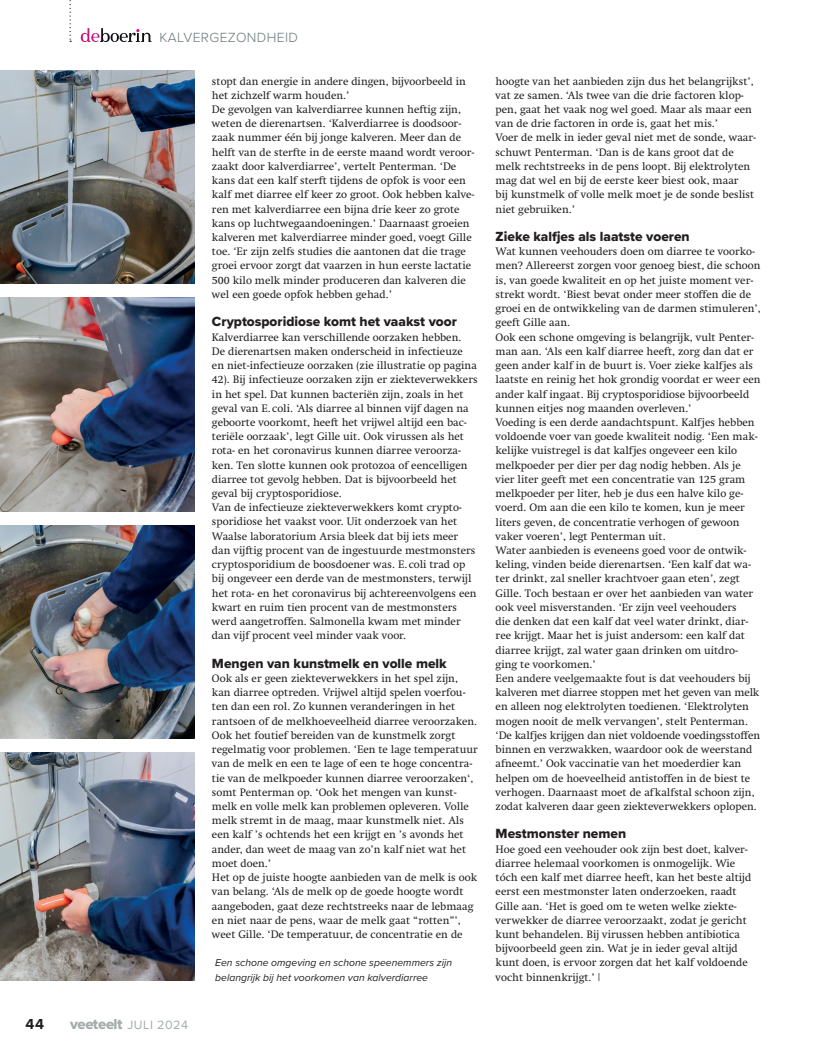
<style>
.page{position:relative;width:814px;height:1051px;background:#fff}
.page>*{position:absolute;margin:0;border:0;box-sizing:border-box;transform-origin:0 0}
.t1{font:15px "Proxima Nova Extrabld";letter-spacing:-.02em;color:#a6acac}
.t2{font:700 15px "Proxima Nova";color:#231f20}
.t3{font:13.75px "Proxima Nova Extrabld";color:#231f20}
.t4{font:300 13.75px "Proxima Nova";letter-spacing:.03em;color:#687575}
.t5{font:11px/14.2px "Swift LT Pro";color:#231f20}
.t6{font:italic 10.38px/14.2px "Proxima Nova";color:#231f20}
.s1{font-family:"Proxima Nova";font-size:12.5px}
.s2{font-family:"Univers LT Pro 45";font-weight:300}
</style>
<div class="page">
<svg style="left:81px;top:28px;width:70px;height:14px"></svg>
<img style="left:0;top:753px;width:194px;height:228px">
<img style="left:0;top:298px;width:194px;height:213px">
<img style="left:0;top:525px;width:194px;height:214px">
<img style="left:0;top:70px;width:194px;height:214px">
<svg style="left:70px;top:0;width:1px;height:42px"></svg>
<p class="t4" style="left:159px;top:27px;width:140px">KALVERGEZONDHEID</p>
<p class="t5" style="left:212px;top:74px;width:264px">stopt dan energie in andere dingen, bijvoorbeeld in het zichzelf warm houden.’<br>De gevolgen van kalverdiarree kunnen heftig zijn, weten de dierenartsen. ‘Kalverdiarree is doodsoor&shy;zaak nummer één bij jonge kalveren. Meer dan de helft van de sterfte in de eerste maand wordt veroor&shy;zaakt door kalverdiarree’, vertelt Penterman. ‘De kans dat een kalf sterft tijdens de opfok is voor een kalf met diarree elf keer zo groot. Ook hebben kalve&shy;ren met kalverdiarree een bijna drie keer zo grote kans op luchtwegaandoeningen.’ Daarnaast groeien kalveren met kalverdiarree minder goed, voegt Gille toe. ‘Er zijn zelfs studies die aantonen dat die trage groei ervoor zorgt dat vaarzen in hun eerste lactatie 500 kilo melk minder produceren dan kalveren die wel een goede opfok hebben gehad.’</p>
<p class="t3" style="left:212px;top:312px;width:246px">Cryptosporidiose komt het vaakst voor</p>
<p class="t5" style="left:212px;top:330px;width:267px">Kalverdiarree kan verschillende oorzaken hebben.<br>De dierenartsen maken onderscheid in infectieuze en niet-infectieuze oorzaken (zie illustratie op pagina 42). Bij infectieuze oorzaken zijn er ziekteverwekkers in het spel. Dat kunnen bacteriën zijn, zoals in het geval van E. coli. ‘Als diarree al binnen vijf dagen na geboorte voorkomt, heeft het vrijwel altijd een bac&shy;teriële oorzaak’, legt Gille uit. Ook virussen als het rota- en het coronavirus kunnen diarree veroorza&shy;ken. Ten slotte kunnen ook protozoa of eencelligen diarree tot gevolg hebben. Dat is bijvoorbeeld het geval bij cryptosporidiose.<br>Van de infectieuze ziekteverwekkers komt crypto&shy;sporidiose het vaakst voor. Uit onderzoek van het Waalse laboratorium Arsia bleek dat bij iets meer dan vijftig procent van de ingestuurde mestmonsters cryptosporidium de boosdoener was. E. coli trad op bij ongeveer een derde van de mestmonsters, terwijl het rota- en het coronavirus bij achtereenvolgens een kwart en ruim tien procent van de mestmonsters werd aangetroffen. Salmonella kwam met minder dan vijf procent veel minder vaak voor.</p>
<p class="t3" style="left:212px;top:653px;width:236px">Mengen van kunstmelk en volle melk</p>
<p class="t5" style="left:212px;top:671px;width:267px">Ook als er geen ziekteverwekkers in het spel zijn, kan diarree optreden. Vrijwel altijd spelen voerfou&shy;ten dan een rol. Zo kunnen veranderingen in het rantsoen of de melkhoeveelheid diarree veroorzaken.<br>Ook het foutief bereiden van de kunstmelk zorgt regelmatig voor problemen. ‘Een te lage temperatuur van de melk en een te lage of een te hoge concentra&shy;tie van de melkpoeder kunnen diarree veroorzaken‘, somt Penterman op. ‘Ook het mengen van kunst&shy;melk en volle melk kan problemen opleveren. Volle melk stremt in de maag, maar kunstmelk niet. Als een kalf ’s ochtends het een krijgt en ’s avonds het ander, dan weet de maag van zo’n kalf niet wat het moet doen.’<br>Het op de juiste hoogte aanbieden van de melk is ook van belang. ‘Als de melk op de goede hoogte wordt aangeboden, gaat deze rechtstreeks naar de lebmaag en niet naar de pens, waar de melk gaat “rotten”’, weet Gille. ‘De temperatuur, de concentratie en de</p>
<h1 class="t2" style="left:25px;top:1013px;width:20px">44</h1>
<h1 class="t1" style="left:70px;top:1013px;width:119px">veeteelt <span class="s1">JULI 2024</span></h1>
<p class="t6" style="left:215px;top:955px;width:238px">Een schone omgeving en schone speenemmers zijn belangrijk bij het voorkomen van kalverdiarree</p>
<p class="t5" style="left:495px;top:74px;width:262px">hoogte van het aanbieden zijn dus het belangrijkst’, vat ze samen. ‘Als twee van die drie factoren klop&shy;pen, gaat het vaak nog wel goed. Maar als maar een van de drie factoren in orde is, gaat het mis.’<br>Voer de melk in ieder geval niet met de sonde, waar&shy;schuwt Penterman. ‘Dan is de kans groot dat de melk rechtstreeks in de pens loopt. Bij elektrolyten mag dat wel en bij de eerste keer biest ook, maar<br>bij kunstmelk of volle melk moet je de sonde beslist niet gebruiken.’</p>
<p class="t3" style="left:495px;top:226px;width:195px">Zieke kalfjes als laatste voeren</p>
<p class="t5" style="left:495px;top:244px;width:266px">Wat kunnen veehouders doen om diarree te voorko&shy;men? Allereerst zorgen voor genoeg biest, die schoon is, van goede kwaliteit en op het juiste moment ver&shy;strekt wordt. ‘Biest bevat onder meer stoffen die de groei en de ontwikkeling van de darmen stimuleren’, geeft Gille aan.<br>Ook een schone omgeving is belangrijk, vult Penter&shy;man aan. ‘Als een kalf diarree heeft, zorg dan dat er geen ander kalf in de buurt is. Voer zieke kalfjes als laatste en reinig het hok grondig voordat er weer een ander kalf ingaat. Bij cryptosporidiose bijvoorbeeld kunnen eitjes nog maanden overleven.’<br>Voeding is een derde aandachtspunt. Kalfjes hebben voldoende voer van goede kwaliteit nodig. ‘Een mak&shy;kelijke vuistregel is dat kalfjes ongeveer een kilo melkpoeder per dier per dag nodig hebben. Als je vier liter geeft met een concentratie van 125 gram melkpoeder per liter, heb je dus een halve kilo ge&shy;voerd. Om aan die een kilo te komen, kun je meer liters geven, de concentratie verhogen of gewoon vaker voeren’, legt Penterman uit.<br>Water aanbieden is eveneens goed voor de ontwik&shy;keling, vinden beide dierenartsen. ‘Een kalf dat wa&shy;ter drinkt, zal sneller krachtvoer gaan eten’, zegt Gille. Toch bestaan er over het aanbieden van water ook veel misverstanden. ‘Er zijn veel veehouders<br>die denken dat een kalf dat veel water drinkt, diar&shy;ree krijgt. Maar het is juist andersom: een kalf dat diarree krijgt, zal water gaan drinken om uitdro&shy;ging te voorkomen.’<br>Een andere veelgemaakte fout is dat veehouders bij kalveren met diarree stoppen met het geven van melk en alleen nog elektrolyten toedienen. ‘Elektrolyten mogen nooit de melk vervangen’, stelt Penterman. ‘De kalfjes krijgen dan niet voldoende voedingsstoffen binnen en verzwakken, waardoor ook de weerstand afneemt.’ Ook vaccinatie van het moederdier kan helpen om de hoeveelheid antistoffen in de biest te verhogen. Daarnaast moet de afkalfstal schoon zijn, zodat kalveren daar geen ziekteverwekkers oplopen.</p>
<p class="t3" style="left:495px;top:823px;width:132px">Mestmonster nemen</p>
<p class="t5" style="left:495px;top:842px;width:257px">Hoe goed een veehouder ook zijn best doet, kalver&shy;diarree helemaal voorkomen is onmogelijk. Wie tóch een kalf met diarree heeft, kan het beste altijd eerst een mestmonster laten onderzoeken, raadt Gille aan. ‘Het is goed om te weten welke ziekte&shy;verwekker de diarree veroorzaakt, zodat je gericht kunt behandelen. Bij virussen hebben antibiotica bijvoorbeeld geen zin. Wat je in ieder geval altijd kunt doen, is ervoor zorgen dat het kalf voldoende vocht binnenkrijgt.’ <span class="s2">l</span></p>
</div>
